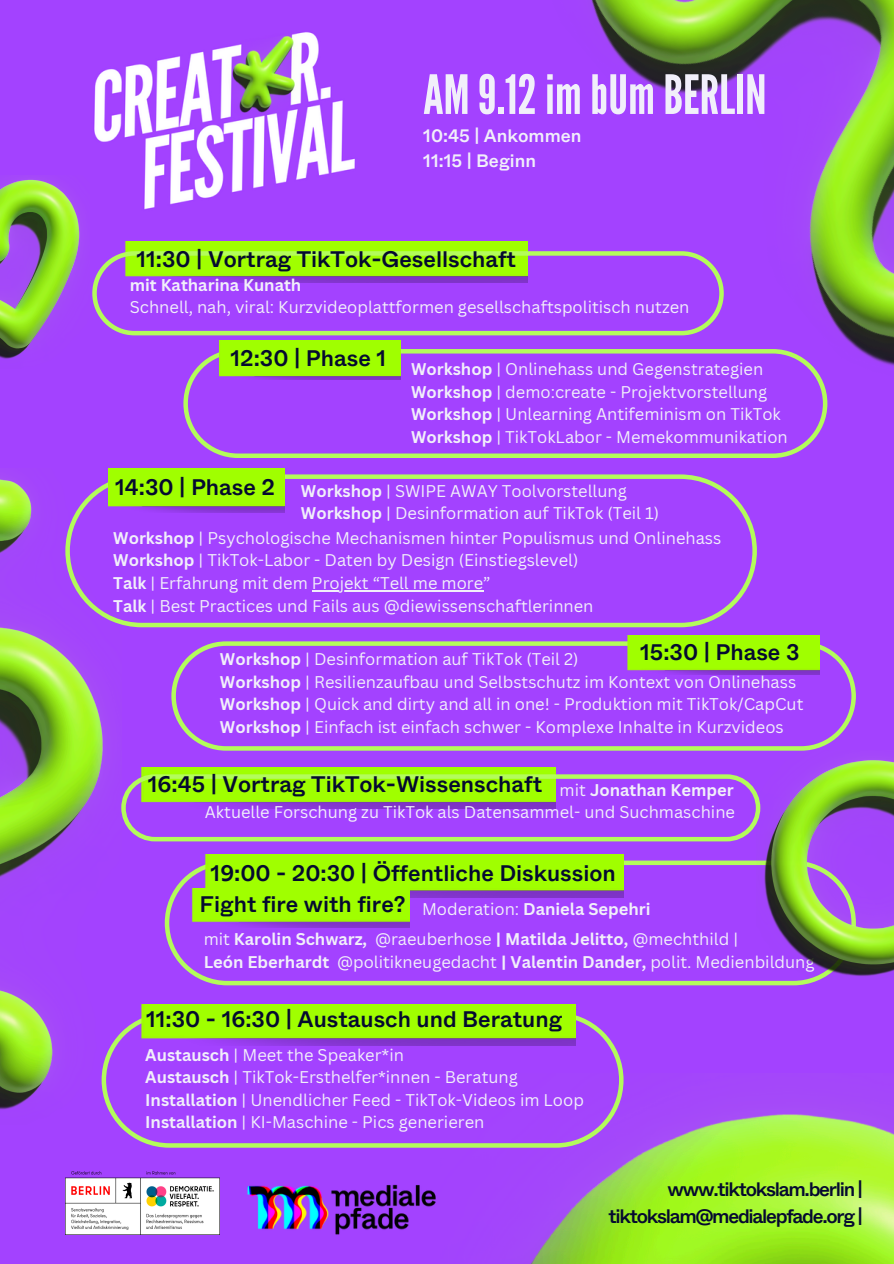
<style>
.page{position:relative;width:894px;height:1264px;background:#fff}
.page>*{position:absolute;margin:0;border:0;box-sizing:border-box;transform-origin:0 0}
.t1{font:54px "League Gothic";color:#f1effa}
.t2{font:500 22.5px/31.5px "Whyte";color:#050a30}
.t3{font:500 19.5px/27px "Whyte";letter-spacing:-.065em;color:#050a30;text-align:right}
.t4{font:500 18px/24.8px "Whyte";color:#f1effa}
.t5{font:16.5px "Canva Sans";color:#f1effa}
.t6{font:700 16.5px "Canva Sans";color:#f1effa}
.s1{font-weight:700}
.s2{font-weight:400}
</style>
<div class="page">
<div style="left:0;top:0;width:893px;height:1263px;background:#a342ff"></div>
<img style="left:501px;top:0;width:392px;height:409px">
<svg style="left:183px;top:349px;width:644px;height:109px"></svg>
<img style="left:212px;top:340px;width:188px;height:40px">
<svg style="left:122px;top:474px;width:634px;height:153px"></svg>
<img style="left:122px;top:468px;width:162px;height:44px">
<hr style="left:312px;top:590px;width:171px;height:1px;background:#f1effa">
<svg style="left:171px;top:641px;width:684px;height:109px"></svg>
<img style="left:619px;top:635px;width:200px;height:39px">
<div style="left:140px;top:767px;width:415px;height:7px;background:#a0ff00"></div>
<img style="left:94px;top:32px;width:261px;height:178px">
<div style="left:125px;top:241px;width:402px;height:10px;background:#a0ff00"></div>
<svg style="left:165px;top:860px;width:656px;height:125px"></svg>
<svg style="left:118px;top:1012px;width:505px;height:135px"></svg>
<img style="left:189px;top:855px;width:434px;height:42px">
<img style="left:183px;top:888px;width:226px;height:39px">
<img style="left:0;top:468px;width:122px;height:656px">
<img style="left:0;top:179px;width:80px;height:180px">
<img style="left:756px;top:750px;width:137px;height:229px">
<img style="left:65px;top:1171px;width:117px;height:63px">
<img style="left:182px;top:1147px;width:258px;height:88px">
<svg style="left:92px;top:251px;width:631px;height:84px"></svg>
<svg style="left:121px;top:774px;width:639px;height:67px"></svg>
<img style="left:440px;top:1073px;width:453px;height:190px">
<img style="left:125px;top:1004px;width:450px;height:41px">
<p class="t1" style="left:423px;top:63px;width:345px">AM 9.12im bUm BERLIN</p>
<p class="t4" style="left:423px;top:124px;width:160px">10:45 | Ankommen<br>11:15 | Beginn</p>
<p class="t2" style="left:136px;top:244px;width:381px">11:30 | Vortrag TikTok-Gesellschaft</p>
<p class="t6" style="left:130px;top:273px;width:173px">mit Katharina Kunath</p>
<p class="t5" style="left:130px;top:296px;width:561px">Schnell, nah, viral: Kurzvideoplattformen gesellschaftspolitisch nutzen</p>
<p class="t2" style="left:230px;top:343px;width:157px">12:30 | Phase 1</p>
<p class="t5" style="left:411px;top:358px;width:353px"><span class="s1">Workshop</span> | Onlinehass und Gegenstrategien</p>
<p class="t5" style="left:411px;top:380px;width:357px"><span class="s1">Workshop</span> | demo:create - Projektvorstellung</p>
<h2 class="t5" style="left:411px;top:403px;width:371px"><span class="s1">Workshop</span> | Unlearning Antifeminism on TikTok</h2>
<p class="t5" style="left:411px;top:425px;width:378px"><span class="s1">Workshop</span> | TikTokLabor - Memekommunikation</p>
<p class="t5" style="left:301px;top:479px;width:327px"><span class="s1">Workshop</span> | SWIPE AWAY Toolvorstellung</p>
<p class="t5" style="left:301px;top:501px;width:360px"><span class="s1">Workshop</span> | Desinformation auf TikTok (Teil 1)</p>
<p class="t2" style="left:115px;top:472px;width:161px">14:30 | Phase 2</p>
<p class="t5" style="left:113px;top:526px;width:609px"><span class="s1">Workshop</span> | Psychologische Mechanismen hinter Populismus und Onlinehass</p>
<h1 class="t5" style="left:113px;top:549px;width:466px"><span class="s1">Workshop</span> | TikTok-Labor - Daten by Design (Einstiegslevel)</h1>
<h3 class="t5" style="left:113px;top:571px;width:378px"><span class="s1">Talk</span> | Erfahrung mit dem Projekt “Tell me more”</h3>
<p class="t5" style="left:113px;top:594px;width:481px"><span class="s1">Talk</span> | Best Practices und Fails aus @diewissenschaftlerinnen</p>
<h2 class="t5" style="left:220px;top:647px;width:360px"><span class="s1">Workshop</span> | Desinformation auf TikTok (Teil 2)</h2>
<p class="t2" style="left:640px;top:637px;width:161px">15:30 | Phase 3</p>
<p class="t5" style="left:220px;top:670px;width:577px"><span class="s1">Workshop</span> | Resilienzaufbau und Selbstschutz im Kontext von Onlinehass</p>
<p class="t5" style="left:220px;top:692px;width:585px"><span class="s1">Workshop</span> | Quick and dirty and all in one! - Produktion mit TikTok/CapCut</p>
<p class="t5" style="left:220px;top:715px;width:565px"><span class="s1">Workshop</span> | Einfach ist einfach schwer - Komplexe Inhalte in Kurzvideos</p>
<p class="t2" style="left:148px;top:769px;width:395px">16:45 | Vortrag TikTok-Wissenschaft</p>
<p class="t6" style="left:559px;top:778px;width:176px"><span class="s2">mit</span> Jonathan Kemper</p>
<p class="t5" style="left:205px;top:800px;width:531px">Aktuelle Forschung zu TikTok als Datensammel- und Suchmaschine</p>
<p class="t2" style="left:199px;top:858px;width:417px;text-indent:11px">19:00 - 20:30 | Öffentliche Diskussion<br>Fight fire with fire?</p>
<p class="t6" style="left:422px;top:897px;width:230px"><span class="s2">Moderation:</span> Daniela Sepehri</p>
<h2 class="t6" style="left:204px;top:927px;width:536px"><span class="s2">mit</span> Karolin Schwarz, <span class="s2">@raeuberhose</span> | Matilda Jelitto, <span class="s2">@mechthild |</span></h2>
<p class="t5" style="left:204px;top:950px;width:612px"><span class="s1">León Eberhardt</span> @politikneugedacht <span class="s1">| Valentin Dander,</span> polit. Medienbildung</p>
<p class="t2" style="left:146px;top:1004px;width:417px">11:30 - 16:30 | Austausch und Beratung</p>
<p class="t5" style="left:145px;top:1043px;width:260px"><span class="s1">Austausch</span> | Meet the Speaker*in</p>
<p class="t5" style="left:145px;top:1065px;width:374px"><span class="s1">Austausch</span> | TikTok-Ersthelfer*innen - Beratung</p>
<p class="t5" style="left:145px;top:1088px;width:440px"><span class="s1">Installation</span> | Unendlicher Feed - TikTok-Videos im Loop</p>
<h2 class="t5" style="left:145px;top:1110px;width:340px"><span class="s1">Installation</span> | KI-Maschine - Pics generieren</h2>
<h2 class="t3" style="left:608px;top:1176px;width:256px">www.tiktokslam.berlin | tiktokslam@medialepfade.org |</h2>
</div>
